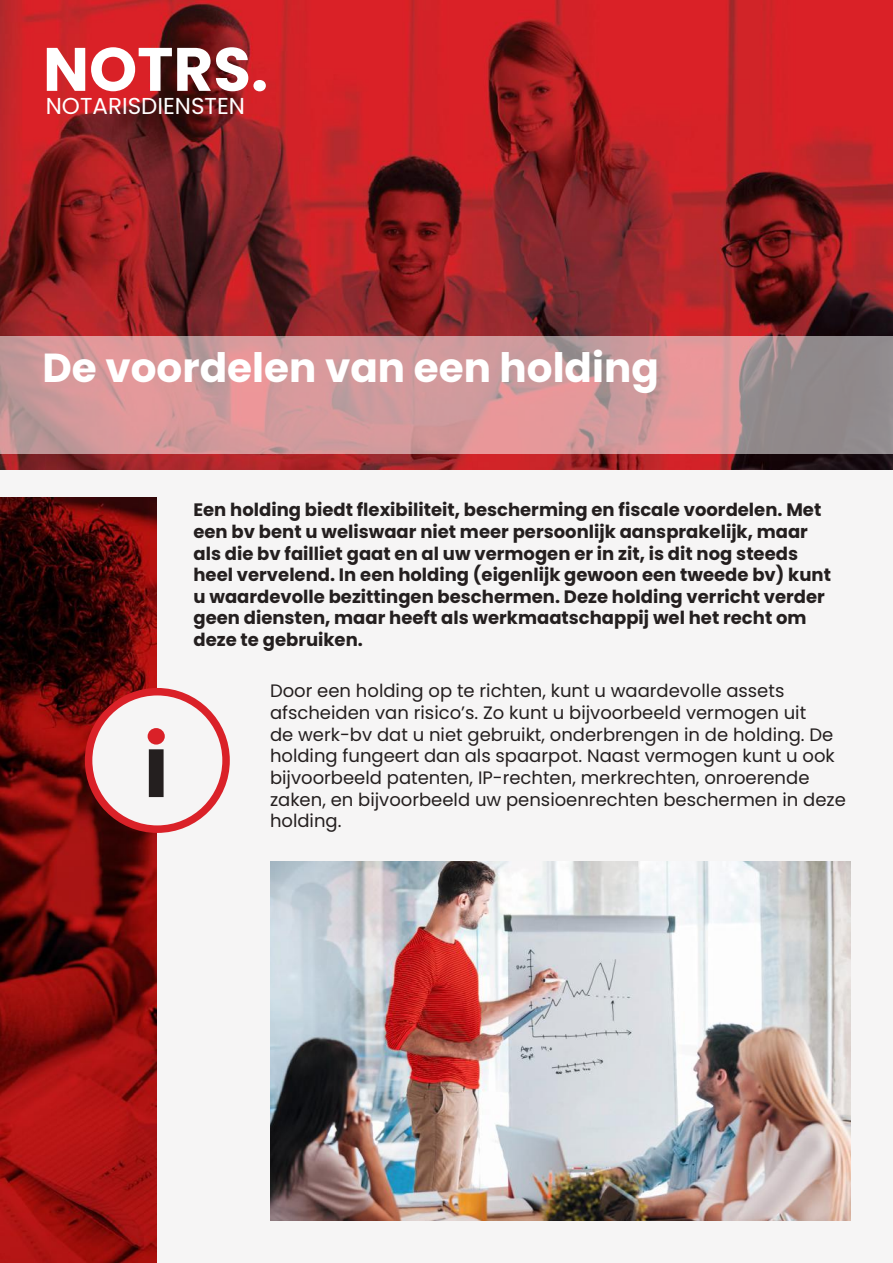
<style>
.page{position:relative;width:893px;height:1263px;background:#f6f5f5}
.page>*{position:absolute;margin:0;border:0;box-sizing:border-box;transform-origin:0 0}
.t1{font:700 61.2px "Poppins";color:#fff}
.t2{font:700 40.5px "Poppins";color:#fff}
.t3{font:22.95px "Poppins";color:#fff}
.t4{font:700 18px/21.6px "Poppins";color:#241f1f}
.t5{font:18px/21.6px "Poppins";color:#241f1f}
</style>
<div class="page">
<img style="left:0;top:0;width:893px;height:470px">
<svg style="left:0;top:336px;width:893px;height:117px;background:#c89697"></svg>
<img style="left:0;top:497px;width:156px;height:766px">
<div style="left:89px;top:692px;width:137px;height:137px;background:#f6f5f5;border-radius:50%"></div>
<div style="left:85px;top:688px;width:145px;height:145px;border:8px solid #da2128;border-radius:50%"></div>
<div style="left:148px;top:728px;width:17px;height:16px;background:#da2128;border-radius:50%"></div>
<div style="left:149px;top:749px;width:15px;height:48px;background:#241f1f"></div>
<img style="left:270px;top:862px;width:580px;height:358px">
<h1 class="t1" style="left:43px;top:34px;width:227px">NOTRS.</h1>
<p class="t3" style="left:46px;top:93px;width:201px">NOTARISDIENSTEN</p>
<h2 class="t2" style="left:43px;top:344px;width:618px">De voordelen van een holding</h2>
<p class="t4" style="left:193px;top:499px;width:639px">Een holding biedt flexibiliteit, bescherming en fiscale voordelen. Met een bv bent u weliswaar niet meer persoonlijk aansprakelijk, maar als die bv failliet gaat en al uw vermogen er in zit, is dit nog steeds heel vervelend. In een holding (eigenlijk gewoon een tweede bv) kunt u waardevolle bezittingen beschermen. Deze holding verricht verder geen diensten, maar heeft als werkmaatschappij wel het recht om deze te gebruiken.</p>
<p class="t5" style="left:270px;top:680px;width:577px">Door een holding op te richten, kunt u waardevolle assets afscheiden van risico’s. Zo kunt u bijvoorbeeld vermogen uit<br>de werk-bv dat u niet gebruikt, onderbrengen in de holding. De holding fungeert dan als spaarpot. Naast vermogen kunt u ook bijvoorbeeld patenten, IP-rechten, merkrechten, onroerende zaken, en bijvoorbeeld uw pensioenrechten beschermen in deze holding.</p>
</div>
